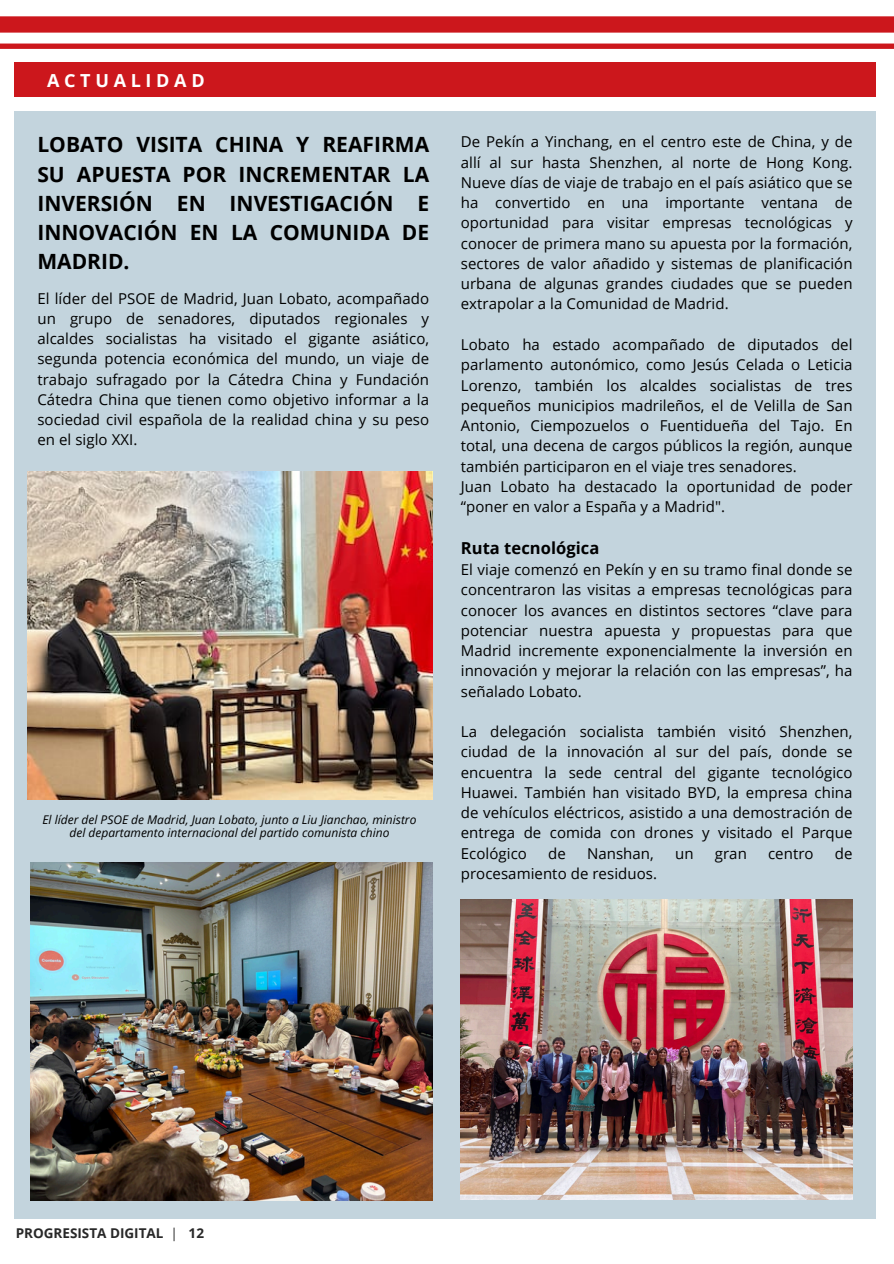
<style>
.page{position:relative;width:894px;height:1264px;background:#fff}
.page>*{position:absolute;margin:0;border:0;box-sizing:border-box;transform-origin:0 0}
.t1{font:700 21px/29.2px "Open Sans";color:#000;text-align:justify}
.t2{font:700 18px "Open Sans";letter-spacing:.26em;color:#fff}
.t3{font:700 16.5px "Open Sans";letter-spacing:.005em;color:#000}
.t4{font:15px/20.2px "Open Sans";letter-spacing:.005em;color:#000;text-align:justify}
.t5{font:700 13.5px "Open Sans";color:#282828}
.t6{font:italic 12px/13px "Open Sans";color:#000;text-align:center}
.s1{font-weight:400}
</style>
<div class="page">
<div style="left:14px;top:62px;width:862px;height:35px;background:#cc171c"></div>
<svg style="left:0;top:16px;width:893px;height:33px"></svg>
<div style="left:14px;top:111px;width:862px;height:1107px;background:#c3d4dd"></div>
<img style="left:28px;top:471px;width:404px;height:328px">
<img style="left:30px;top:862px;width:402px;height:338px">
<img style="left:460px;top:899px;width:392px;height:300px">
<h2 class="t2" style="left:47px;top:68px;width:159px">ACTUALIDAD</h2>
<h4 class="t1" style="left:37px;top:130px;width:393px">LOBATO VISITA CHINA Y REAFIRMA SU APUESTA POR INCREMENTAR LA INVERSIÓN EN INVESTIGACIÓN E INNOVACIÓN EN LA COMUNIDA DE MADRID.</h4>
<h1 class="t4" style="left:37px;top:287px;width:393px">El líder del PSOE de Madrid, Juan Lobato, acompañado un grupo de senadores, diputados regionales y alcaldes socialistas ha visitado el gigante asiático, segunda potencia económica del mundo, un viaje de trabajo sufragado por la Cátedra China y Fundación Cátedra China que tienen como objetivo informar a la sociedad civil española de la realidad china y su peso en el siglo XXI.</h1>
<p class="t6" style="left:42px;top:813px;width:375px">El líder del PSOE de Madrid, Juan Lobato, junto a Liu Jianchao, ministro del departamento internacional del partido comunista chino</p>
<p class="t4" style="left:460px;top:131px;width:393px">De Pekín a Yinchang, en el centro este de China, y de allí al sur hasta Shenzhen, al norte de Hong Kong.<br>Nueve días de viaje de trabajo en el país asiático que se ha convertido en una importante ventana de oportunidad para visitar empresas tecnológicas y conocer de primera mano su apuesta por la formación, sectores de valor añadido y sistemas de planificación urbana de algunas grandes ciudades que se pueden extrapolar a la Comunidad de Madrid.</p>
<h4 class="t4" style="left:460px;top:334px;width:393px;text-align:left">Lobato ha estado acompañado de diputados del parlamento autonómico, como Jesús Celada o Leticia Lorenzo, también los alcaldes socialistas de tres pequeños municipios madrileños, el de Velilla de San Antonio, Ciempozuelos o Fuentidueña del Tajo. En total, una decena de cargos públicos la región, aunque también participaron en el viaje tres senadores.<br>Juan Lobato ha destacado la oportunidad de poder “poner en valor a España y a Madrid".</h4>
<h4 class="t3" style="left:460px;top:536px;width:140px">Ruta tecnológica</h4>
<h4 class="t4" style="left:460px;top:559px;width:393px">El viaje comenzó en Pekín y en su tramo final donde se concentraron las visitas a empresas tecnológicas para conocer los avances en distintos sectores “clave para potenciar nuestra apuesta y propuestas para que Madrid incremente exponencialmente la inversión en innovación y mejorar la relación con las empresas”, ha señalado Lobato.</h4>
<h4 class="t4" style="left:460px;top:721px;width:393px">La delegación socialista también visitó Shenzhen, ciudad de la innovación al sur del país, donde se encuentra la sede central del gigante tecnológico Huawei. También han visitado BYD, la empresa china de vehículos eléctricos, asistido a una demostración de entrega de comida con drones y visitado el Parque Ecológico</h4>
<h4 class="t4" style="left:548px;top:842px;width:19px">de</h4>
<h4 class="t4" style="left:587px;top:842px;width:68px">Nanshan,</h4>
<h4 class="t4" style="left:675px;top:842px;width:20px">un</h4>
<h4 class="t4" style="left:714px;top:842px;width:34px">gran</h4>
<h4 class="t4" style="left:767px;top:842px;width:47px">centro</h4>
<h4 class="t4" style="left:834px;top:842px;width:19px">de</h4>
<h4 class="t4" style="left:460px;top:863px;width:198px">procesamiento de residuos.</h4>
<p class="t5" style="left:16px;top:1223px;width:190px">PROGRESISTA DIGITAL <span class="s1">|</span> 12</p>
</div>
